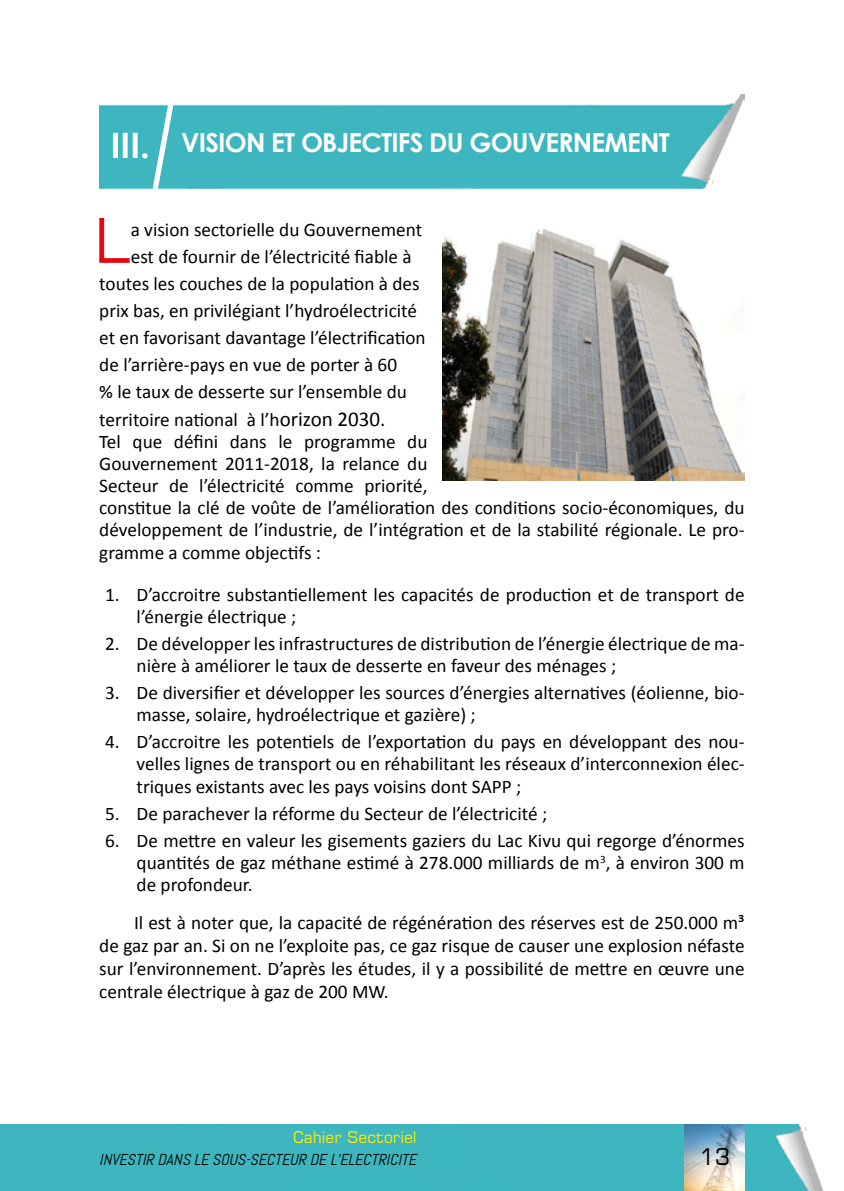
<style>
.page{position:relative;width:844px;height:1191px;background:#fff}
.page>*{position:absolute;margin:0;border:0;box-sizing:border-box;transform-origin:0 0}
.t1{font:61.77px "Square 721 BT";color:#e30613}
.t2{font:700 35px "Century Gothic";color:#fff}
.t3{font:700 26.25px "Century Gothic";letter-spacing:-.03em;color:#fff}
.t4{font:22.75px "Square 721 BT";color:#000}
.t5{font:19.25px/22.1px "Calibri";color:#000}
.t6{font:italic 15.75px "Abel";color:#000}
.t7{font:15.75px "Square 721 BT";color:#ffed00}
.s1{font-size:21px}
</style>
<div class="page">
<img style="left:290px;top:1125px;width:534px;height:66px">
<img style="left:684px;top:1125px;width:60px;height:66px">
<div style="left:0;top:1125px;width:290px;height:66px;background:#3db6bf"></div>
<img style="left:99px;top:94px;width:645px;height:94px">
<svg style="left:149px;top:96px;width:28px;height:93px"></svg>
<img style="left:442px;top:228px;width:302px;height:252px">
<h2 class="t2" style="left:111px;top:118px;width:41px">III.</h2>
<h3 class="t3" style="left:181px;top:123px;width:490px">VISION ET OBJECTIFS DU GOUVERNEMENT</h3>
<h1 class="t1" style="left:94px;top:202px;width:38px">L</h1>
<p class="t5" style="left:131px;top:218px;width:293px">a vision sectorielle du Gouvernement</p>
<p class="t5" style="left:131px;top:245px;width:282px">est de fournir de l’électricité fiable à</p>
<p class="t5" style="left:99px;top:273px;width:322px">toutes les couches de la population à des</p>
<p class="t5" style="left:99px;top:300px;width:319px">prix bas, en privilégiant l’hydroélectricité</p>
<p class="t5" style="left:99px;top:327px;width:328px">et en favorisant davantage l’électrification</p>
<p class="t5" style="left:99px;top:354px;width:299px">de l’arrière-pays en vue de porter à 60</p>
<p class="t5" style="left:99px;top:381px;width:309px">% le taux de desserte sur l’ensemble du</p>
<p class="t5" style="left:99px;top:408px;width:288px">territoire national à l’h<span class="s1">orizon 2030.</span></p>
<p class="t5" style="left:99px;top:430px;width:646px">Tel que défini dans le programme du<br>Gouvernement 2011-2018, la relance du<br>Secteur de l’électricité comme priorité,<br>constitue la clé de voûte de l’amélioration des conditions socio-économiques, du développement de l’industrie, de l’intégration et de la stabilité régionale. Le pro&shy;gramme a comme objectifs :</p>
<p class="t5" style="left:136px;top:583px;width:609px;text-indent:-31px">1. D’accroitre substantiellement les capacités de production et de transport de l’énergie électrique ;</p>
<p class="t5" style="left:136px;top:632px;width:609px;text-indent:-31px">2. De développer les infrastructures de distribution de l’énergie électrique de ma&shy;nière à améliorer le taux de desserte en faveur des ménages ;</p>
<p class="t5" style="left:136px;top:681px;width:609px;text-indent:-31px">3. De diversifier et développer les sources d’énergies alternatives (éolienne, bio&shy;masse, solaire, hydroélectrique et gazière) ;</p>
<p class="t5" style="left:136px;top:731px;width:609px;text-align:justify;text-indent:-31px">4. D’accroitre les potentiels de l’exportation du pays en développant des nou&shy;velles lignes de transport ou en réhabilitant les réseaux d’interconnexion élec&shy;triques existants avec les pays voisins dont SAPP ;</p>
<p class="t5" style="left:105px;top:802px;width:443px">5. De parachever la réforme du Secteur de l’électricité ;</p>
<p class="t5" style="left:136px;top:829px;width:609px;text-align:justify;text-indent:-31px">6. De mettre en valeur les gisements gaziers du Lac Kivu qui regorge d’énormes quantités de gaz méthane estimé à 278.000 milliards de m<sup>3</sup>, à environ 300 m de profondeur.</p>
<p class="t5" style="left:99px;top:911px;width:646px;line-height:23.1px;text-align:justify;text-indent:35px">Il est à noter que, la capacité de régénération des réserves est de 250.000 m³ de gaz par an. Si on ne l’exploite pas, ce gaz risque de causer une explosion néfaste sur l’environnement. D’après les études, il y a possibilité de mettre en œuvre une centrale électrique à gaz de 200 MW.</p>
<p class="t7" style="left:293px;top:1127px;width:125px">Cahier Sectoriel</p>
<p class="t6" style="left:99px;top:1150px;width:322px">INVESTIR DANS LE SOUS-SECTEUR DE L’ELECTRICITE</p>
<p class="t4" style="left:699px;top:1142px;width:32px">13</p>
</div>
